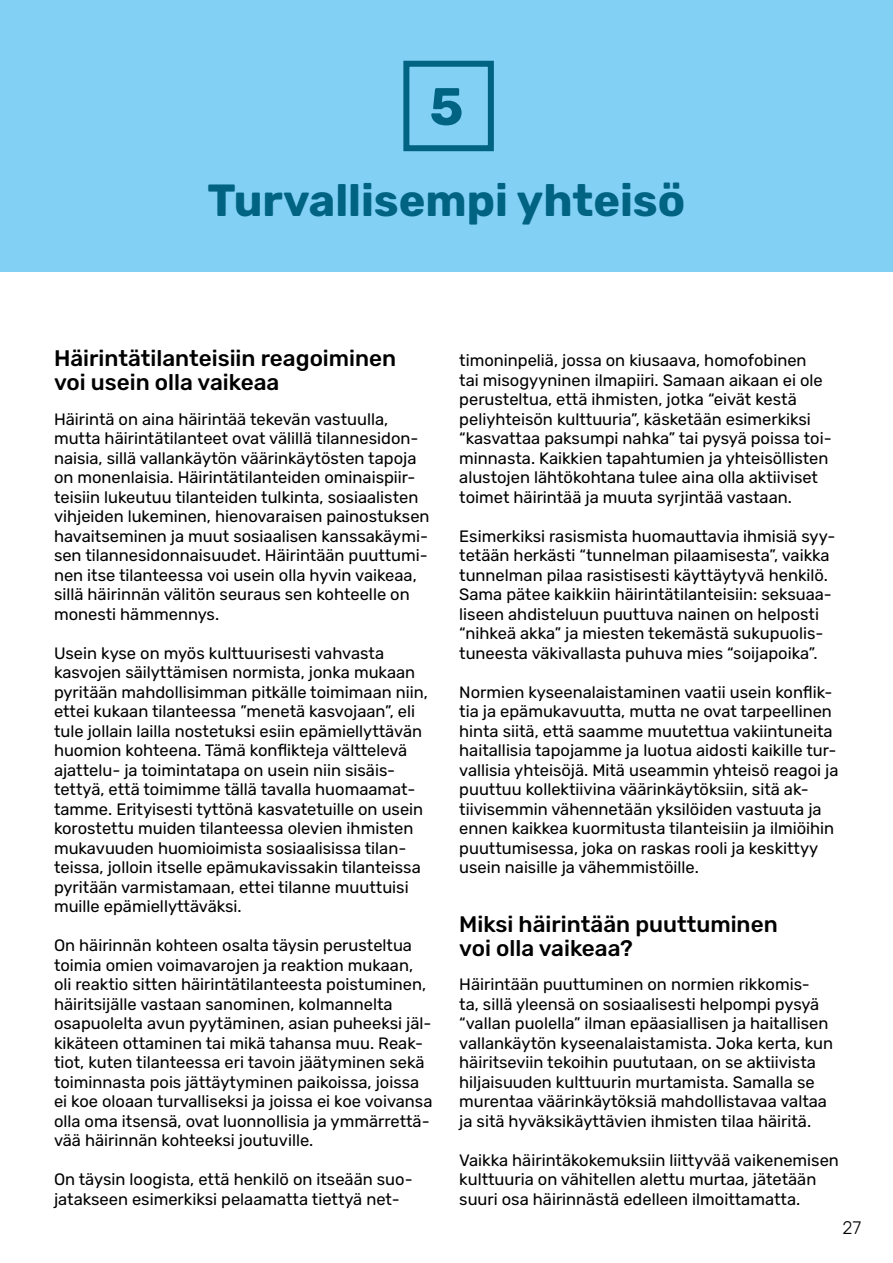
<style>
.page{position:relative;width:893px;height:1263px;background:#fff}
.page>*{position:absolute;margin:0;border:0;box-sizing:border-box;transform-origin:0 0}
.t1{font:700 52.5px "Rubik";color:#006382}
.t2{font:700 45px "Rubik";color:#006382}
.t3{font:500 22.5px/24px "Rubik";color:#000}
.t4{font:300 18px "Rubik";color:#000}
.t5{font:16.5px/19.5px "Rubik";color:#000}
</style>
<div class="page">
<div style="left:0;top:0;width:893px;height:272px;background:#83d0f5"></div>
<div style="left:403px;top:61px;width:91px;height:90px;border:6px solid #006382"></div>
<h1 class="t1" style="left:429px;top:76px;width:35px">5</h1>
<h2 class="t2" style="left:208px;top:174px;width:479px">Turvallisempi yhteisö</h2>
<h3 class="t3" style="left:54px;top:347px;width:344px">Häirintätilanteisiin reagoiminen voi usein olla vaikeaa</h3>
<p class="t5" style="left:54px;top:409px;width:377px">Häirintä on aina häirintää tekevän vastuulla, mutta häirintätilanteet ovat välillä tilannesidon&shy;naisia, sillä vallankäytön väärinkäytösten tapoja on monenlaisia. Häirintätilanteiden ominaispiir&shy;teisiin lukeutuu tilanteiden tulkinta, sosiaalisten vihjeiden lukeminen, hienovaraisen painostuksen havaitseminen ja muut sosiaalisen kanssakäymi&shy;sen tilannesidonnaisuudet. Häirintään puuttumi&shy;nen itse tilanteessa voi usein olla hyvin vaikeaa, sillä häirinnän välitön seuraus sen kohteelle on monesti hämmennys.</p>
<p class="t5" style="left:54px;top:643px;width:375px">Usein kyse on myös kulttuurisesti vahvasta kasvojen säilyttämisen normista, jonka mukaan pyritään mahdollisimman pitkälle toimimaan niin, ettei kukaan tilanteessa ”menetä kasvojaan”, eli tule jollain lailla nostetuksi esiin epämiellyttävän huomion kohteena. Tämä konflikteja välttelevä ajattelu- ja toimintatapa on usein niin sisäis&shy;tettyä, että toimimme tällä tavalla huomaamat&shy;tamme. Erityisesti tyttönä kasvatetuille on usein korostettu muiden tilanteessa olevien ihmisten mukavuuden huomioimista sosiaalisissa tilan&shy;teissa, jolloin itselle epämukavissakin tilanteissa pyritään varmistamaan, ettei tilanne muuttuisi muille epämiellyttäväksi.</p>
<p class="t5" style="left:54px;top:936px;width:380px">On häirinnän kohteen osalta täysin perusteltua toimia omien voimavarojen ja reaktion mukaan, oli reaktio sitten häirintätilanteesta poistuminen, häiritsijälle vastaan sanominen, kolmannelta osapuolelta avun pyytäminen, asian puheeksi jäl&shy;kikäteen ottaminen tai mikä tahansa muu. Reak&shy;tiot, kuten tilanteessa eri tavoin jäätyminen sekä toiminnasta pois jättäytyminen paikoissa, joissa ei koe oloaan turvalliseksi ja joissa ei koe voivansa olla oma itsensä, ovat luonnollisia ja ymmärrettä&shy;vää häirinnän kohteeksi joutuville.</p>
<p class="t5" style="left:54px;top:1170px;width:360px">On täysin loogista, että henkilö on itseään suo&shy;jatakseen esimerkiksi pelaamatta tiettyä net-</p>
<p class="t5" style="left:459px;top:351px;width:374px">timoninpeliä, jossa on kiusaava, homofobinen<br>tai misogyyninen ilmapiiri. Samaan aikaan ei ole perusteltua, että ihmisten, jotka “eivät kestä peliyhteisön kulttuuria”, käsketään esimerkiksi “kasvattaa paksumpi nahka” tai pysyä poissa toi&shy;minnasta. Kaikkien tapahtumien ja yhteisöllisten alustojen lähtökohtana tulee aina olla aktiiviset toimet häirintää ja muuta syrjintää vastaan.</p>
<p class="t5" style="left:459px;top:527px;width:378px">Esimerkiksi rasismista huomauttavia ihmisiä syy&shy;tetään herkästi “tunnelman pilaamisesta”, vaikka tunnelman pilaa rasistisesti käyttäytyvä henkilö.<br>Sama pätee kaikkiin häirintätilanteisiin: seksuaa&shy;liseen ahdisteluun puuttuva nainen on helposti “nihkeä akka” ja miesten tekemästä sukupuolis&shy;tuneesta väkivallasta puhuva mies “soijapoika”.</p>
<p class="t5" style="left:459px;top:683px;width:381px">Normien kyseenalaistaminen vaatii usein konflik&shy;tia ja epämukavuutta, mutta ne ovat tarpeellinen hinta siitä, että saamme muutettua vakiintuneita haitallisia tapojamme ja luotua aidosti kaikille tur&shy;vallisia yhteisöjä. Mitä useammin yhteisö reagoi ja puuttuu kollektiivina väärinkäytöksiin, sitä ak&shy;tiivisemmin vähennetään yksilöiden vastuuta ja ennen kaikkea kuormitusta tilanteisiin ja ilmiöihin puuttumisessa, joka on raskas rooli ja keskittyy usein naisille ja vähemmistöille.</p>
<h3 class="t3" style="left:459px;top:912px;width:320px">Miksi häirintään puuttuminen voi olla vaikeaa?</h3>
<p class="t5" style="left:459px;top:975px;width:375px">Häirintään puuttuminen on normien rikkomis&shy;ta, sillä yleensä on sosiaalisesti helpompi pysyä “vallan puolella” ilman epäasiallisen ja haitallisen vallankäytön kyseenalaistamista. Joka kerta, kun häiritseviin tekoihin puututaan, on se aktiivista hiljaisuuden kulttuurin murtamista. Samalla se murentaa väärinkäytöksiä mahdollistavaa valtaa ja sitä hyväksikäyttävien ihmisten tilaa häiritä.</p>
<p class="t5" style="left:459px;top:1150px;width:381px">Vaikka häirintäkokemuksiin liittyvää vaikenemisen kulttuuria on vähitellen alettu murtaa, jätetään suuri osa häirinnästä edelleen ilmoittamatta.</p>
<p class="t4" style="left:842px;top:1218px;width:20px">27</p>
</div>
